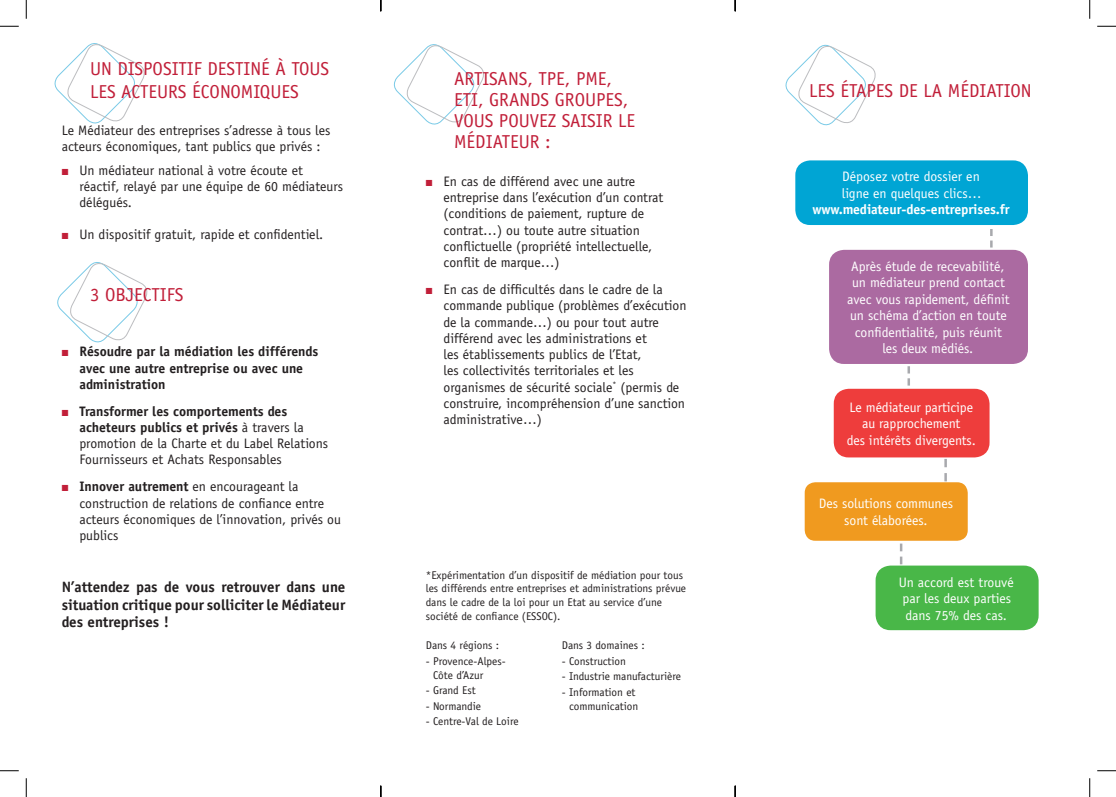
<style>
.page{position:relative;width:1116px;height:797px;background:#fff}
.page>*{position:absolute;margin:0;border:0;box-sizing:border-box;transform-origin:0 0}
.Inter_bdc{font:18.75px/21.2px "Officina Sans LT";color:#c11f39}
.Intertitres{font:18.75px/22.5px "Officina Sans LT";color:#c11f39}
.Exergue_bold{font:700 15px/17.5px "Officina Sans LT";color:#231f20;text-align:justify}
.texte{font:13.75px/16.2px "Officina Sans LT";color:#231f20}
.Liste_numéros{font:13.75px/16.5px "Officina Sans LT";letter-spacing:-.005em;color:#fff;text-align:center}
.t1{font:700 13.75px/16.2px "Officina Sans LT";color:#231f20}
.Liste_numéros-2{font:700 13.75px "Officina Sans LT";letter-spacing:-.005em;color:#fff}
.nbp{font:11.25px/13.8px "Officina Sans LT";color:#231f20}
.texte-2{font:11.25px/13.8px "Officina Sans LT";color:#231f20}
.s1{color:#c11f39}
.s2{font-weight:700}
</style>
<div class="page">
<svg style="left:990px;top:229px;width:2px;height:21px"></svg>
<svg style="left:899px;top:540px;width:3px;height:25px"></svg>
<svg style="left:944px;top:457px;width:2px;height:25px"></svg>
<svg style="left:54px;top:43px;width:91px;height:81px"></svg>
<svg style="left:57px;top:262px;width:91px;height:81px"></svg>
<svg style="left:393px;top:44px;width:91px;height:81px"></svg>
<div style="left:795px;top:160px;width:233px;height:65px;background:#00a5d4;border-radius:15px"></div>
<div style="left:804px;top:482px;width:163px;height:58px;background:#f09a1f;border-radius:11px"></div>
<svg style="left:907px;top:366px;width:3px;height:23px"></svg>
<div style="left:829px;top:250px;width:199px;height:114px;background:#ab6aa1;border-radius:15px"></div>
<div style="left:875px;top:565px;width:163px;height:65px;background:#49b748;border-radius:15px"></div>
<div style="left:833px;top:389px;width:156px;height:68px;background:#ee3d3c;border-radius:15px"></div>
<svg style="left:785px;top:44px;width:91px;height:82px"></svg>
<svg style="left:0;top:25px;width:19px;height:2px"></svg>
<svg style="left:1097px;top:25px;width:18px;height:2px"></svg>
<svg style="left:0;top:770px;width:19px;height:1px"></svg>
<svg style="left:1097px;top:770px;width:18px;height:1px"></svg>
<svg style="left:25px;top:0;width:2px;height:19px"></svg>
<svg style="left:25px;top:778px;width:2px;height:19px"></svg>
<svg style="left:1089px;top:0;width:1px;height:19px"></svg>
<svg style="left:1089px;top:778px;width:1px;height:19px"></svg>
<svg style="left:380px;top:785px;width:1px;height:12px"></svg>
<svg style="left:734px;top:0;width:2px;height:11px"></svg>
<svg style="left:734px;top:785px;width:2px;height:12px"></svg>
<p class="Intertitres" style="left:90px;top:57px;width:240px">UN DISPOSITIF DESTINÉ À TOUS<br>LES ACTEURS ÉCONOMIQUES</p>
<p class="texte" style="left:62px;top:122px;width:270px">Le Médiateur des entreprises s’adresse à tous les acteurs économiques, tant publics que privés :</p>
<p class="texte" style="left:79px;top:162px;width:265px;text-indent:-18px"><span class="s1">■</span> Un médiateur national à votre écoute et réactif, relayé par une équipe de 60 médiateurs délégués.</p>
<p class="texte" style="left:62px;top:227px;width:263px"><span class="s1">■</span> Un dispositif gratuit, rapide et confidentiel.</p>
<p class="Intertitres" style="left:90px;top:283px;width:95px">3 OBJECTIFS</p>
<p class="t1" style="left:79px;top:343px;width:240px;text-indent:-18px"><span class="s1">■</span> Résoudre par la médiation les différends avec une autre entreprise ou avec une administration</p>
<p class="texte" style="left:79px;top:403px;width:250px;text-indent:-18px"><span class="s1">■</span> <span class="s2">Transformer les comportements des acheteurs publics et privés</span> à travers la promotion de la Charte et du Label Relations Fournisseurs et Achats Responsables</p>
<p class="texte" style="left:79px;top:478px;width:263px;text-indent:-18px"><span class="s1">■</span> <span class="s2">Innover autrement</span> en encourageant la construction de relations de confiance entre acteurs économiques de l’innovation, privés ou publics</p>
<p class="Exergue_bold" style="left:62px;top:578px;width:285px">N’attendez pas de vous retrouver dans une situation critique pour solliciter le Médiateur des entreprises !</p>
<p class="Inter_bdc" style="left:454px;top:68px;width:182px">ARTISANS, TPE, PME,<br>ETI, GRANDS GROUPES,<br>VOUS POUVEZ SAISIR LE<br>MÉDIATEUR :</p>
<p class="texte" style="left:443px;top:173px;width:221px;text-indent:-18px"><span class="s1">■</span> En cas de différend avec une autre entreprise dans l’exécution d’un contrat (conditions de paiement, rupture de contrat…) ou toute autre situation conflictuelle (propriété intellectuelle, conflit de marque…)</p>
<p class="texte" style="left:443px;top:281px;width:244px;text-indent:-18px"><span class="s1">■</span> En cas de difficultés dans le cadre de la commande publique (problèmes d’exécution de la commande…) ou pour tout autre différend avec les administrations et<br>les établissements publics de l’Etat,<br>les collectivités territoriales et les organismes de sécurité sociale<sup>*</sup> (permis de construire, incompréhension d’une sanction administrative…)</p>
<p class="nbp" style="left:426px;top:568px;width:262px">*Expérimentation d’un dispositif de médiation pour tous les différends entre entreprises et administrations prévue dans le cadre de la loi pour un Etat au service d’une société de confiance (ESSOC).</p>
<p class="texte-2" style="left:426px;top:638px;width:75px">Dans 4 régions :</p>
<p class="texte-2" style="left:433px;top:654px;width:74px;text-indent:-7px">- Provence-Alpes-<br>Côte d’Azur</p>
<p class="texte-2" style="left:426px;top:683px;width:52px">- Grand Est</p>
<p class="texte-2" style="left:426px;top:699px;width:57px">- Normandie</p>
<p class="texte-2" style="left:426px;top:714px;width:94px">- Centre-Val de Loire</p>
<p class="texte-2" style="left:561px;top:638px;width:84px">Dans 3 domaines :</p>
<p class="texte-2" style="left:561px;top:654px;width:66px">- Construction</p>
<p class="texte-2" style="left:561px;top:669px;width:121px">- Industrie manufacturière</p>
<p class="texte-2" style="left:561px;top:685px;width:78px;text-align:right">- Information et communication</p>
<p class="Inter_bdc" style="left:809px;top:80px;width:224px">LES ÉTAPES DE LA MÉDIATION</p>
<p class="Liste_numéros" style="left:841px;top:168px;width:141px;text-align:left">Déposez votre dossier en ligne en quelques clics…</p>
<p class="Liste_numéros-2" style="left:812px;top:201px;width:199px">www.mediateur-des-entreprises.fr</p>
<p class="Liste_numéros" style="left:847px;top:258px;width:164px">Après étude de recevabilité, un médiateur prend contact avec vous rapidement, définit un schéma d’action en toute confidentialité, puis réunit les deux médiés.</p>
<p class="Liste_numéros" style="left:846px;top:399px;width:130px">Le médiateur participe au rapprochement<br>des intérêts divergents.</p>
<p class="Liste_numéros" style="left:819px;top:495px;width:136px">Des solutions communes sont élaborées.</p>
<p class="Liste_numéros" style="left:898px;top:573px;width:116px;text-align:left">Un accord est trouvé par les deux parties dans 75% des cas.</p>
</div>
